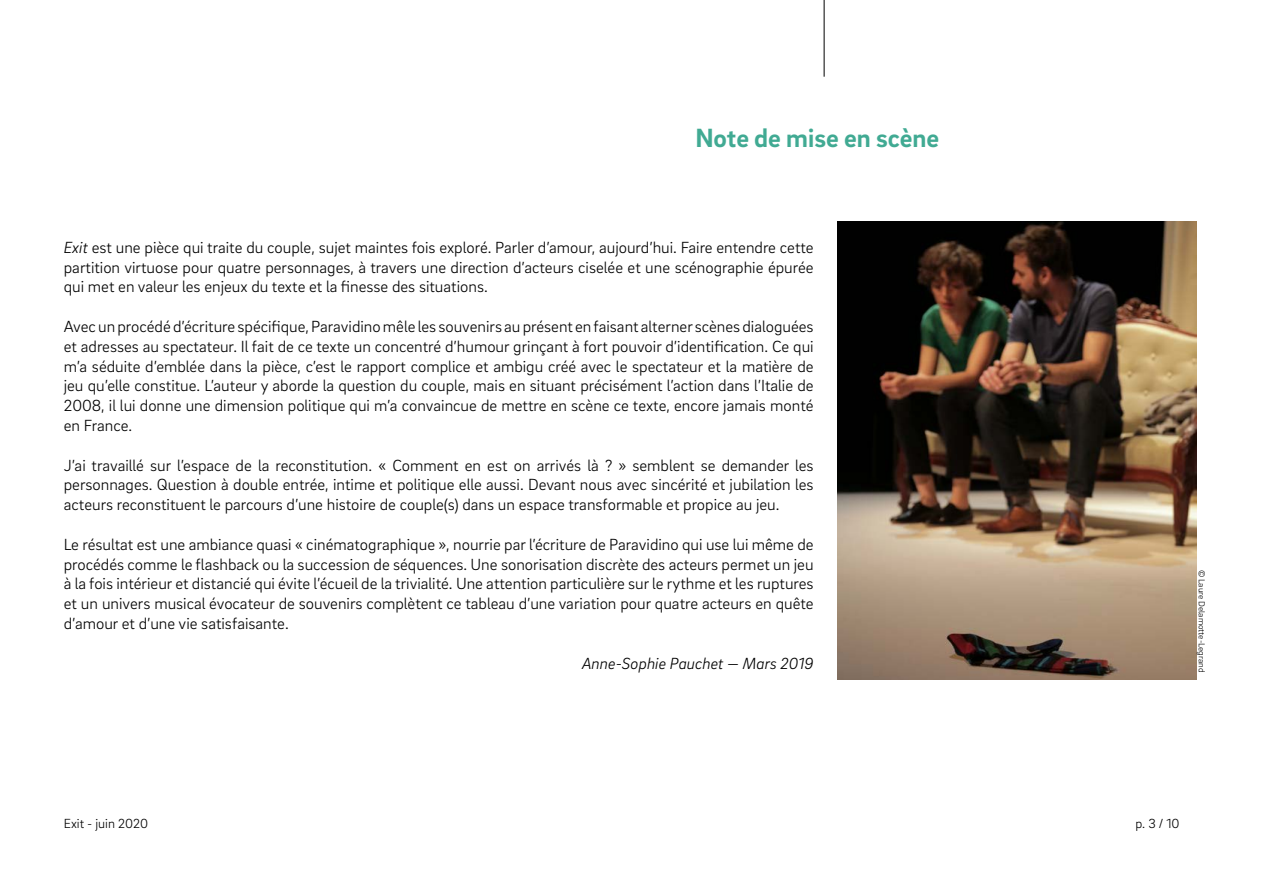
<style>
.page{position:relative;width:1263px;height:893px;background:#fff}
.page>*{position:absolute;margin:0;border:0;box-sizing:border-box;transform-origin:0 0}
.t1{font:700 27px "Brix Sans";color:#41aa93}
.t2{font:300 16.5px/19.8px "Brix Sans";color:#000;text-align:justify}
.t3{font:italic 300 16.5px "Brix Sans";color:#000}
.t4{font:300 13.5px "Brix Sans";color:#000}
.t5{font:300 9px "Brix Sans";color:#000}
.s1{font-style:italic}
</style>
<div class="page">
<hr style="left:824px;top:0;width:1px;height:77px;background:#000">
<img style="left:837px;top:221px;width:359px;height:459px">
<h1 class="t1" style="left:695px;top:120px;width:245px">Note de mise en scène</h1>
<p class="t2" style="left:64px;top:237px;width:751px"><span class="s1">Exit</span> est une pièce qui traite du couple, sujet maintes fois exploré. Parler d’amour, aujourd’hui. Faire entendre cette partition virtuose pour quatre personnages, à travers une direction d’acteurs ciselée et une scénographie épurée qui met en valeur les enjeux du texte et la finesse des situations.</p>
<p class="t2" style="left:64px;top:316px;width:751px">Avec un procédé d’écriture spécifique, Paravidino mêle les souvenirs au présent en faisant alterner scènes dialoguées et adresses au spectateur. Il fait de ce texte un concentré d’humour grinçant à fort pouvoir d’identification. Ce qui m’a séduite d’emblée dans la pièce, c’est le rapport complice et ambigu créé avec le spectateur et la matière de jeu qu’elle constitue. L’auteur y aborde la question du couple, mais en situant précisément l’action dans l’Italie de 2008, il lui donne une dimension politique qui m’a convaincue de mettre en scène ce texte, encore jamais monté en France.</p>
<p class="t2" style="left:64px;top:454px;width:751px">J’ai travaillé sur l’espace de la reconstitution. « Comment en est on arrivés là ? » semblent se demander les personnages. Question à double entrée, intime et politique elle aussi. Devant nous avec sincérité et jubilation les acteurs reconstituent le parcours d’une histoire de couple(s) dans un espace transformable et propice au jeu.</p>
<p class="t2" style="left:64px;top:534px;width:751px">Le résultat est une ambiance quasi « cinématographique », nourrie par l’écriture de Paravidino qui use lui même de procédés comme le flashback ou la succession de séquences. Une sonorisation discrète des acteurs permet un jeu à la fois intérieur et distancié qui évite l’écueil de la trivialité. Une attention particulière sur le rythme et les ruptures et un univers musical évocateur de souvenirs complètent ce tableau d’une variation pour quatre acteurs en quête d’amour et d’une vie satisfaisante.</p>
<p class="t3" style="left:582px;top:652px;width:233px">Anne-Sophie Pauchet — Mars 2019</p>
<p class="t5" style="left:1207px;top:570px;width:104px;rotate:90deg">© Laure Delamotte-Legrand</p>
<p class="t4" style="left:64px;top:814px;width:86px">Exit - juin 2020</p>
<p class="t4" style="left:1135px;top:814px;width:46px">p. 3 / 10</p>
</div>
